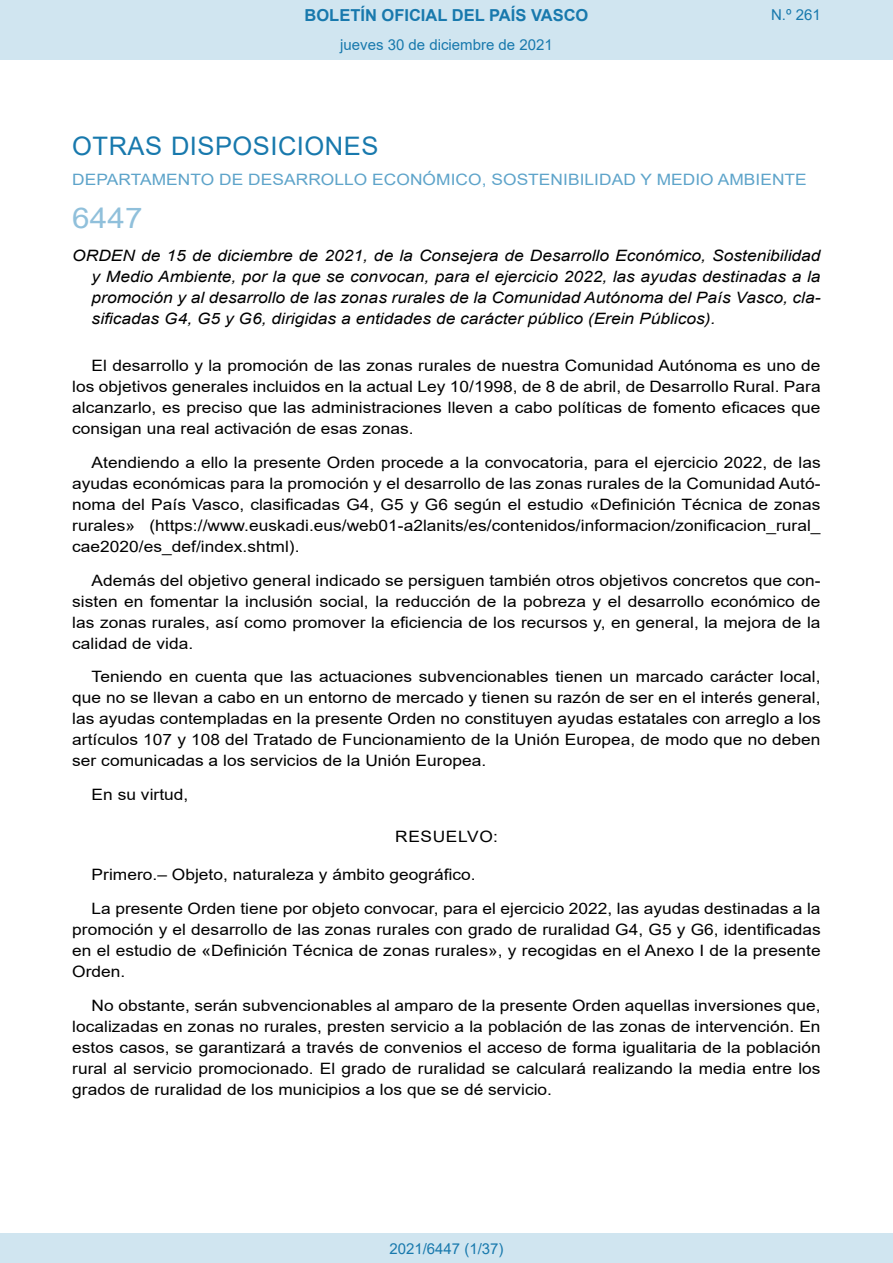
<style>
.page{position:relative;width:893px;height:1263px;background:#fff}
.page>*{position:absolute;margin:0;border:0;box-sizing:border-box;transform-origin:0 0}
.BOPVOrden{font:28.5px "Arial";color:#90c0db;scale:1.11 1}
.BOPVSeccion{font:25.5px "Arial";letter-spacing:.02em;color:#1879ad}
.t1{font:700 16.5px "Arial";color:#1879ad}
.BOPVDetalle{font:15.6px/21px "Arial";color:#000;text-align:justify;scale:1.11 1}
.BOPVTitulo{font:italic 15.6px/21px "Arial";color:#000;text-align:justify;scale:1.11 1}
.BOPVOrganismo{font:15.6px "Arial";letter-spacing:.005em;color:#5ea4ca;scale:1.11 1}
.BOPVClave{font:15.6px "Arial";letter-spacing:.035em;color:#000;scale:1.11 1}
.Paginacion_Centro{font:15px "Arial";color:#1879ad}
</style>
<div class="page">
<div style="left:0;top:0;width:893px;height:60px;background:#d0e5f0"></div>
<div style="left:0;top:1233px;width:893px;height:30px;background:#d0e5f0"></div>
<p class="t1" style="left:305px;top:3px;width:285px">BOLETÍN OFICIAL DEL PAÍS VASCO</p>
<p class="Paginacion_Centro" style="left:340px;top:35px;width:214px">jueves 30 de diciembre de 2021</p>
<p class="Paginacion_Centro" style="left:771px;top:5px;width:51px">N.º 261</p>
<p class="BOPVSeccion" style="left:72px;top:128px;width:308px">OTRAS DISPOSICIONES</p>
<p class="BOPVOrganismo" style="left:72px;top:169px;width:663px">DEPARTAMENTO DE DESARROLLO ECONÓMICO, SOSTENIBILIDAD Y MEDIO AMBIENTE</p>
<p class="BOPVOrden" style="left:72px;top:198px;width:65px">6447</p>
<p class="BOPVTitulo" style="left:92px;top:246px;width:658px;text-indent:-19px">ORDEN de 15 de diciembre de 2021, de la Consejera de Desarrollo Económico, Sostenibilidad y Medio Ambiente, por la que se convocan, para el ejercicio 2022, las ayudas destinadas a la promoción y al desarrollo de las zonas rurales de la Comunidad Autónoma del País Vasco, cla&shy;sificadas G4, G5 y G6, dirigidas a entidades de carácter público (Erein Públicos).</p>
<p class="BOPVDetalle" style="left:72px;top:355px;width:676px;text-indent:19px">El desarrollo y la promoción de las zonas rurales de nuestra Comunidad Autónoma es uno de los objetivos generales incluidos en la actual Ley 10/1998, de 8 de abril, de Desarrollo Rural. Para alcanzarlo, es preciso que las administraciones lleven a cabo políticas de fomento eficaces que consigan una real activación de esas zonas.</p>
<p class="BOPVDetalle" style="left:72px;top:452px;width:676px;text-indent:19px">Atendiendo a ello la presente Orden procede a la convocatoria, para el ejercicio 2022, de las ayudas económicas para la promoción y el desarrollo de las zonas rurales de la Comunidad Autó&shy;noma del País Vasco, clasificadas G4, G5 y G6 según el estudio «Definición Técnica de zonas rurales» (https://www.euskadi.eus/web01-a2lanits/es/contenidos/informacion/zonificacion_rural_ cae2020/es_def/index.shtml).</p>
<p class="BOPVDetalle" style="left:72px;top:569px;width:676px;text-indent:19px">Además del objetivo general indicado se persiguen también otros objetivos concretos que con&shy;sisten en fomentar la inclusión social, la reducción de la pobreza y el desarrollo económico de las zonas rurales, así como promover la eficiencia de los recursos y, en general, la mejora de la calidad de vida.</p>
<p class="BOPVDetalle" style="left:72px;top:666px;width:676px;text-indent:19px">Teniendo en cuenta que las actuaciones subvencionables tienen un marcado carácter local, que no se llevan a cabo en un entorno de mercado y tienen su razón de ser en el interés general, las ayudas contempladas en la presente Orden no constituyen ayudas estatales con arreglo a los artículos 107 y 108 del Tratado de Funcionamiento de la Unión Europea, de modo que no deben ser comunicadas a los servicios de la Unión Europea.</p>
<p class="BOPVDetalle" style="left:92px;top:784px;width:89px">En su virtud,</p>
<p class="BOPVClave" style="left:395px;top:826px;width:94px">RESUELVO:</p>
<p class="BOPVDetalle" style="left:92px;top:864px;width:347px">Primero.– Objeto, naturaleza y ámbito geográfico.</p>
<p class="BOPVDetalle" style="left:72px;top:898px;width:676px;text-indent:19px">La presente Orden tiene por objeto convocar, para el ejercicio 2022, las ayudas destinadas a la promoción y el desarrollo de las zonas rurales con grado de ruralidad G4, G5 y G6, identificadas en el estudio de «Definición Técnica de zonas rurales», y recogidas en el Anexo I de la presente Orden.</p>
<p class="BOPVDetalle" style="left:72px;top:995px;width:676px;text-indent:19px">No obstante, serán subvencionables al amparo de la presente Orden aquellas inversiones que, localizadas en zonas no rurales, presten servicio a la población de las zonas de intervención. En estos casos, se garantizará a través de convenios el acceso de forma igualitaria de la población rural al servicio promocionado. El grado de ruralidad se calculará realizando la media entre los grados de ruralidad de los municipios a los que se dé servicio.</p>
<p class="Paginacion_Centro" style="left:389px;top:1238px;width:116px">2021/6447 (1/37)</p>
</div>
